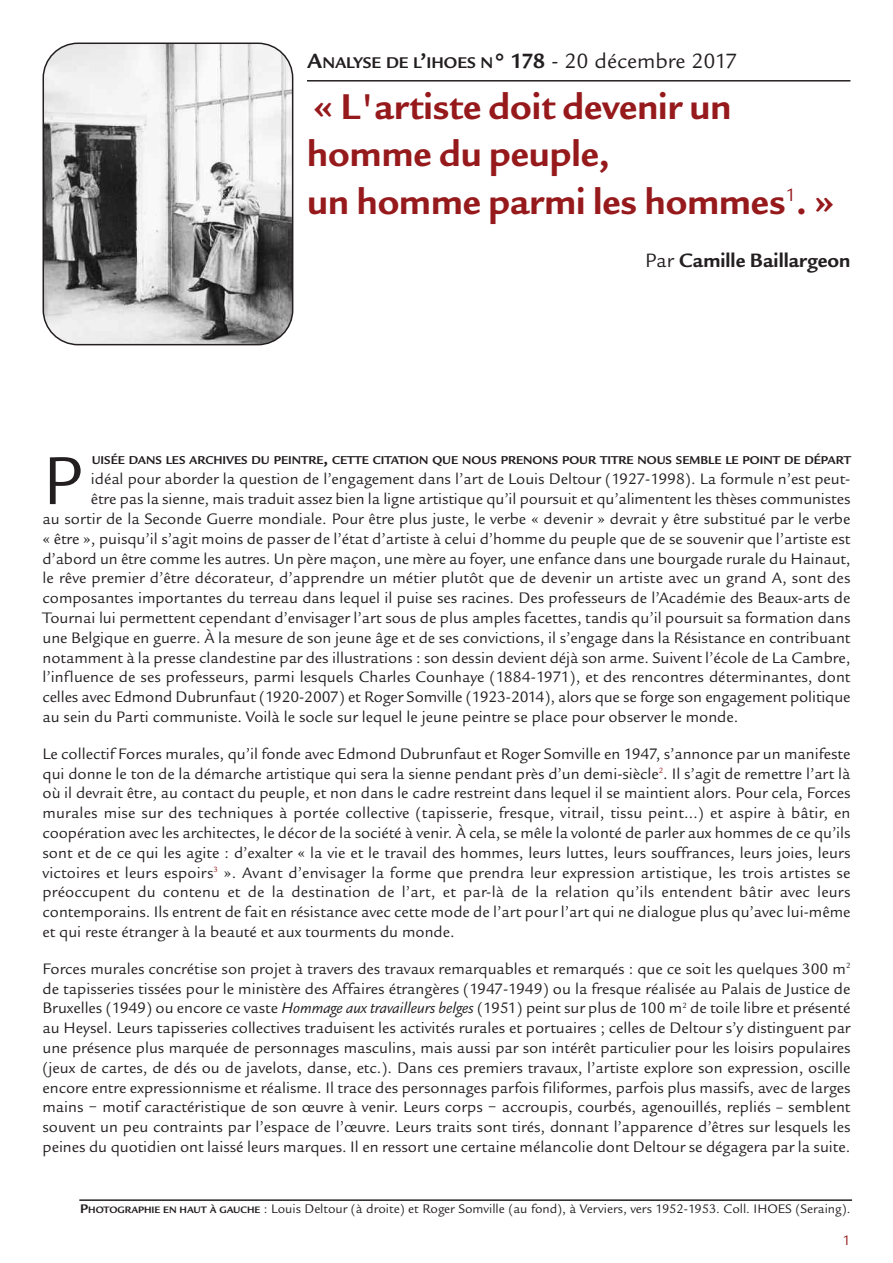
<style>
.page{position:relative;width:893px;height:1263px;background:#fff}
.page>*{position:absolute;margin:0;border:0;box-sizing:border-box;transform-origin:0 0}
.t1{font:73.65px "Legacy San ITC";color:#231f20}
.t2{font:700 39px/47.8px "Legacy San ITC";color:#96191c}
.t3{font:700 21px "Legacy San ITC";color:#231f20}
.t4{font:700 16.8px "Legacy San ITC";color:#231f20}
.t5{font:16.5px/19.8px "Legacy San ITC";color:#231f20;text-align:justify}
.t6{font:15px "Legacy San ITC";color:#96191c}
.t7{font:13.5px "Legacy San ITC";color:#231f20}
.t8{font:700 12.3px "Legacy San ITC";color:#231f20}
.s1{font-size:22.5px}
.s2{font-weight:400;font-size:22.5px}
.s3{font-weight:400}
.s4{font-size:16.5px}
.s5{font-style:italic}
.s6{font-weight:700}
.s7{font-weight:700;font-size:10.2px}
</style>
<div class="page">
<hr style="left:307px;top:80px;width:543px;height:2px;background:#231f20">
<svg style="left:43px;top:43px;width:250px;height:302px"></svg>
<hr style="left:79px;top:1199px;width:773px;height:2px;background:#231f20">
<p class="t4" style="left:307px;top:53px;width:431px"><span class="s1">A</span>NALYSE DE L<span class="s1">’</span>IHOES N<span class="s1">° 178</span> <span class="s2">- 20 décembre 2017</span></p>
<h2 class="t2" style="left:307px;top:83px;width:529px">« L'artiste doit devenir un homme du peuple,<br>un homme parmi les hommes<sup>1</sup>. »</h2>
<p class="t3" style="left:645px;top:249px;width:207px"><span class="s3">Par</span> Camille Baillargeon</p>
<h1 class="t1" style="left:43px;top:439px;width:41px">P</h1>
<p class="t8" style="left:92px;top:453px;width:761px">UISÉE DANS LES ARCHIVES DU PEINTRE<span class="s4">,</span> CETTE CITATION QUE NOUS PRENONS POUR TITRE NOUS SEMBLE LE POINT DE DÉPART</p>
<p class="t5" style="left:91px;top:469px;width:761px">idéal pour aborder la question de l’engagement dans l’art de Louis Deltour (1927-1998). La formule n’est peut-</p>
<p class="t5" style="left:91px;top:489px;width:761px">être pas la sienne, mais traduit assez bien la ligne artistique qu’il poursuit et qu’alimentent les thèses communistes</p>
<p class="t5" style="left:43px;top:509px;width:809px">au sortir de la Seconde Guerre mondiale. Pour être plus juste, le verbe « devenir » devrait y être substitué par le verbe</p>
<p class="t5" style="left:43px;top:529px;width:809px">« être », puisqu’il s’agit moins de passer de l’état d’artiste à celui d’homme du peuple que de se souvenir que l’artiste est</p>
<p class="t5" style="left:43px;top:549px;width:809px">d’abord un être comme les autres. Un père maçon, une mère au foyer, une enfance dans une bourgade rurale du Hainaut,</p>
<p class="t5" style="left:43px;top:568px;width:809px">le rêve premier d’être décorateur, d’apprendre un métier plutôt que de devenir un artiste avec un grand A, sont des</p>
<p class="t5" style="left:43px;top:588px;width:809px">composantes importantes du terreau dans lequel il puise ses racines. Des professeurs de l’Académie des Beaux-arts de</p>
<p class="t5" style="left:43px;top:608px;width:809px">Tournai lui permettent cependant d’envisager l’art sous de plus amples facettes, tandis qu’il poursuit sa formation dans</p>
<p class="t5" style="left:43px;top:628px;width:809px">une Belgique en guerre. À la mesure de son jeune âge et de ses convictions, il s’engage dans la Résistance en contribuant</p>
<p class="t5" style="left:43px;top:648px;width:809px">notamment à la presse clandestine par des illustrations : son dessin devient déjà son arme. Suivent l’école de La Cambre,</p>
<p class="t5" style="left:43px;top:667px;width:809px">l’influence de ses professeurs, parmi lesquels Charles Counhaye (1884-1971), et des rencontres déterminantes, dont</p>
<p class="t5" style="left:43px;top:687px;width:809px">celles avec Edmond Dubrunfaut (1920-2007) et Roger Somville (1923-2014), alors que se forge son engagement politique</p>
<p class="t5" style="left:43px;top:707px;width:697px">au sein du Parti communiste. Voilà le socle sur lequel le jeune peintre se place pour observer le monde.</p>
<p class="t5" style="left:43px;top:744px;width:809px">Le collectif Forces murales, qu’il fonde avec Edmond Dubrunfaut et Roger Somville en 1947, s’annonce par un manifeste qui donne le ton de la démarche artistique qui sera la sienne pendant près d’un demi-siècle<sup>2</sup>. Il s’agit de remettre l’art là où il devrait être, au contact du peuple, et non dans le cadre restreint dans lequel il se maintient alors. Pour cela, Forces murales mise sur des techniques à portée collective (tapisserie, fresque, vitrail, tissu peint…) et aspire à bâtir, en coopération avec les architectes, le décor de la société à venir. À cela, se mêle la volonté de parler aux hommes de ce qu’ils sont et de ce qui les agite : d’exalter « la vie et le travail des hommes, leurs luttes, leurs souffrances, leurs joies, leurs victoires et leurs espoirs<sup>3</sup> ». Avant d’envisager la forme que prendra leur expression artistique, les trois artistes se préoccupent du contenu et de la destination de l’art, et par-là de la relation qu’ils entendent bâtir avec leurs contemporains. Ils entrent de fait en résistance avec cette mode de l’art pour l’art qui ne dialogue plus qu’avec lui-même et qui reste étranger à la beauté et aux tourments du monde.</p>
<p class="t5" style="left:43px;top:959px;width:809px">Forces murales concrétise son projet à travers des travaux remarquables et remarqués : que ce soit les quelques 300 m<sup>2 </sup>de tapisseries tissées pour le ministère des Affaires étrangères (1947-1949) ou la fresque réalisée au Palais de Justice de Bruxelles (1949) ou encore ce vaste <span class="s5">Hommage aux travailleurs belges</span> (1951) peint sur plus de 100 m<sup>2</sup> de toile libre et présenté au Heysel. Leurs tapisseries collectives traduisent les activités rurales et portuaires ; celles de Deltour s’y distinguent par une présence plus marquée de personnages masculins, mais aussi par son intérêt particulier pour les loisirs populaires (jeux de cartes, de dés ou de javelots, danse, etc.). Dans ces premiers travaux, l’artiste explore son expression, oscille encore entre expressionnisme et réalisme. Il trace des personnages parfois filiformes, parfois plus massifs, avec de larges mains − motif caractéristique de son œuvre à venir. Leurs corps − accroupis, courbés, agenouillés, repliés – semblent souvent un peu contraints par l’espace de l’œuvre. Leurs traits sont tirés, donnant l’apparence d’êtres sur lesquels les peines du quotidien ont laissé leurs marques. Il en ressort une certaine mélancolie dont Deltour se dégagera par la suite.</p>
<p class="t7" style="left:80px;top:1201px;width:772px"><span class="s6">P</span><span class="s7">HOTOGRAPHIE EN HAUT À GAUCHE</span> : Louis Deltour (à droite) et Roger Somville (au fond), à Verviers, vers 1952-1953. Coll. IHOES (Seraing).</p>
<p class="t6" style="left:842px;top:1232px;width:10px">1</p>
</div>
